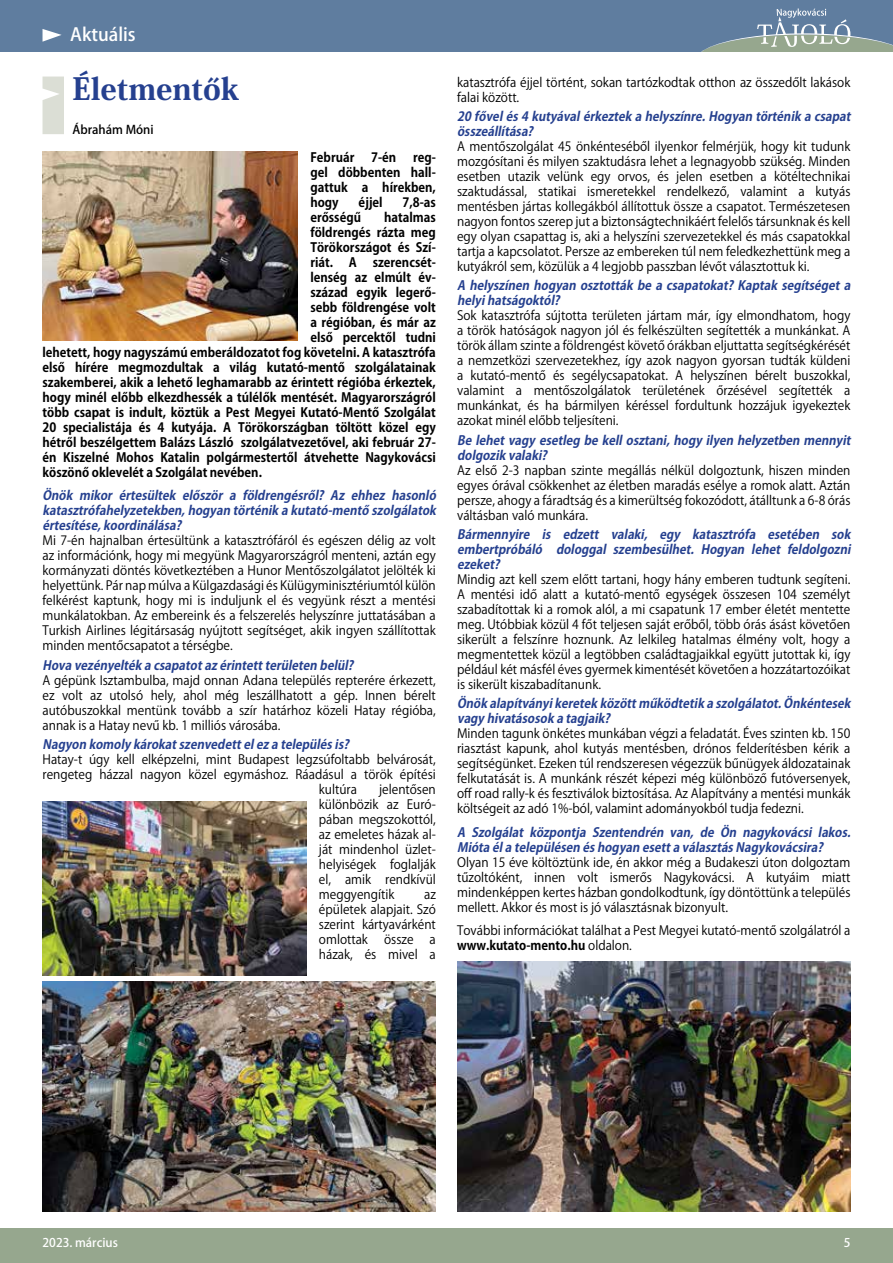
<style>
.page{position:relative;width:893px;height:1263px;background:#fff}
.page>*{position:absolute;margin:0;border:0;box-sizing:border-box;transform-origin:0 0}
.t1{font:800 30.3px "Koz Min Pr 6 N";color:#25408f}
.t2{font:500 18px "Koz Go Pr 6 N";color:#fff}
.t3{font:12.75px/15px "Koz Go Pr 6 N";color:#000;text-align:justify;scale:.95 1}
.t4{font:italic 700 12.75px/15px "Koz Go Pr 6 N";color:#25408f;scale:.95 1}
.t5{font:700 12.75px/15px "Koz Go Pr 6 N";color:#000;text-align:justify;scale:.95 1}
.t6{font:500 12px "Koz Go Pr 6 N";color:#fff}
.t7{font:500 12px "Koz Go Pr 6 N";color:#000}
.s1{font-weight:700}
</style>
<div class="page">
<div style="left:0;top:1229px;width:893px;height:34px;background:#96a78e"></div>
<div style="left:0;top:0;width:893px;height:51px;background:#5f7d9f"></div>
<svg style="left:43px;top:29px;width:19px;height:13px"></svg>
<svg style="left:702px;top:9px;width:191px;height:42px"></svg>
<svg style="left:43px;top:77px;width:21px;height:57px"></svg>
<img style="left:457px;top:961px;width:393px;height:251px">
<img style="left:43px;top:981px;width:393px;height:231px">
<img style="left:43px;top:152px;width:255px;height:188px">
<img style="left:43px;top:801px;width:263px;height:175px">
<h2 class="t2" style="left:70px;top:25px;width:67px">Aktuális</h2>
<h1 class="t1" style="left:73px;top:72px;width:168px">Életmentők</h1>
<p class="t7" style="left:73px;top:123px;width:83px">Ábrahám Móni</p>
<p class="t5" style="left:310px;top:150px;width:48px">Február</p>
<p class="t5" style="left:371px;top:150px;width:28px">7-én</p>
<p class="t5" style="left:310px;top:150px;width:134px;text-indent:103px">reg&shy;gel döbbenten hall&shy;gattuk a hírekben, hogy</p>
<p class="t5" style="left:359px;top:195px;width:27px">éjjel</p>
<p class="t5" style="left:403px;top:195px;width:37px">7,8-as</p>
<p class="t5" style="left:310px;top:210px;width:55px">erősségű</p>
<p class="t5" style="left:384px;top:210px;width:56px">hatalmas</p>
<p class="t5" style="left:310px;top:225px;width:134px">földrengés rázta meg</p>
<p class="t5" style="left:310px;top:240px;width:134px">Törökországot és Szí-</p>
<p class="t5" style="left:310px;top:255px;width:134px">riát. A szerencsét-</p>
<p class="t5" style="left:310px;top:270px;width:134px">lenség az elmúlt év-</p>
<p class="t5" style="left:310px;top:285px;width:134px">század egyik legerő-</p>
<p class="t5" style="left:310px;top:300px;width:134px">sebb földrengése volt</p>
<p class="t5" style="left:310px;top:315px;width:134px">a régióban, és már az</p>
<p class="t5" style="left:310px;top:330px;width:134px">első percektől tudni</p>
<p class="t5" style="left:43px;top:345px;width:416px">lehetett, hogy nagyszámú emberáldozatot fog követelni. A katasztrófa</p>
<p class="t5" style="left:43px;top:360px;width:416px">első hírére megmozdultak a világ kutató-mentő szolgálatainak</p>
<p class="t5" style="left:43px;top:375px;width:416px">szakemberei, akik a lehető leghamarabb az érintett régióba érkeztek,</p>
<p class="t5" style="left:43px;top:390px;width:416px">hogy minél előbb elkezdhessék a túlélők mentését. Magyarországról</p>
<p class="t5" style="left:43px;top:405px;width:416px">több csapat is indult, köztük a Pest Megyei Kutató-Mentő Szolgálat</p>
<p class="t5" style="left:43px;top:420px;width:416px">20 specialistája és 4 kutyája. A Törökországban töltött közel egy</p>
<p class="t5" style="left:43px;top:435px;width:416px">hétről beszélgettem Balázs László szolgálatvezetővel, aki február 27-</p>
<p class="t5" style="left:43px;top:450px;width:416px">én Kiszelné Mohos Katalin polgármestertől átvehette Nagykovácsi</p>
<p class="t5" style="left:43px;top:465px;width:232px">köszönő oklevelét a Szolgálat nevében.</p>
<p class="t4" style="left:43px;top:488px;width:420px;text-align:justify">Önök mikor értesültek először a földrengésről? Az ehhez hasonló katasztrófahelyzetekben,hogyantörténikakutató-mentőszolgálatok értesítése,koordinálása?</p>
<p class="t3" style="left:43px;top:533px;width:416px">Mi 7-én hajnalban értesültünk a katasztrófáról és egészen délig az volt az információnk, hogy mi megyünk Magyarországról menteni, aztán egy kormányzati döntés következtében a Hunor Mentőszolgálatot jelölték ki helyettünk. Pár nap múlva a Külgazdasági és Külügyminisztériumtól külön felkérést kaptunk, hogy mi is induljunk el és vegyünk részt a mentési munkálatokban. Az embereink és a felszerelés helyszínre juttatásában a Turkish Airlines légitársaság nyújtott segítséget, akik ingyen szállítottak minden mentőcsapatot a térségbe.</p>
<p class="t4" style="left:43px;top:658px;width:333px">Hovavezényeltékacsapatotazérintettterületenbelül?</p>
<p class="t3" style="left:43px;top:673px;width:416px">A gépünk Isztambulba, majd onnan Adana település repterére érkezett, ez volt az utolsó hely, ahol még leszállhatott a gép. Innen bérelt autóbuszokkal mentünk tovább a szír határhoz közeli Hatay régióba, annak is a Hatay nevű kb. 1 milliós városába.</p>
<p class="t4" style="left:43px;top:737px;width:328px">Nagyonkomolykárokatszenvedettelezatelepülésis?</p>
<p class="t3" style="left:43px;top:752px;width:416px">Hatay-t úgy kell elképzelni, mint Budapest legzsúfoltabb belvárosát,</p>
<p class="t3" style="left:43px;top:767px;width:416px">rengeteg házzal nagyon közel egymáshoz. Ráadásul a török építési</p>
<p class="t3" style="left:319px;top:782px;width:42px">kultúra</p>
<p class="t3" style="left:319px;top:782px;width:125px;text-indent:60px">jelentősen különbözik az Euró&shy;pában megszokottól, az emeletes házak al&shy;ját mindenhol üzlet&shy;helyiségek foglalják el, amik rendkívül meggyengítik</p>
<p class="t3" style="left:319px;top:887px;width:125px;text-indent:105px">az épületek alapjait. Szó szerint kártyavárként omlottak</p>
<p class="t3" style="left:384px;top:932px;width:33px">össze</p>
<p class="t3" style="left:319px;top:932px;width:125px;text-align:right">a<br>házak, és mivel a</p>
<p class="t3" style="left:457px;top:75px;width:416px">katasztrófa éjjel történt, sokan tartózkodtak otthon az összedőlt lakások falai között.</p>
<p class="t4" style="left:457px;top:109px;width:420px">20fővelés4kutyávalérkeztekahelyszínre.Hogyantörténikacsapat összeállítása?</p>
<p class="t3" style="left:457px;top:139px;width:416px">A mentőszolgálat 45 önkénteséből ilyenkor felmérjük, hogy kit tudunk mozgósítani és milyen szaktudásra lehet a legnagyobb szükség. Minden esetben utazik velünk egy orvos, és jelen esetben a kötéltechnikai szaktudással, statikai ismeretekkel rendelkező, valamint a kutyás mentésben jártas kollegákból állítottuk össze a csapatot. Természetesen nagyon fontos szerep jut a biztonságtechnikáért felelős társunknak és kell egy olyan csapattag is, aki a helyszíni szervezetekkel és más csapatokkal tartja a kapcsolatot. Persze az embereken túl nem feledkezhettünk meg a kutyákról sem, közülük a 4 legjobb passzban lévőt választottuk ki.</p>
<p class="t4" style="left:457px;top:278px;width:420px">A helyszínenhogyanosztottákbeacsapatokat?Kaptaksegítségeta helyihatságoktól?</p>
<p class="t3" style="left:457px;top:308px;width:416px">Sok katasztrófa sújtotta területen jártam már, így elmondhatom, hogy a török hatóságok nagyon jól és felkészülten segítették a munkánkat. A török állam szinte a földrengést követő órákban eljuttatta segítségkérését a nemzetközi szervezetekhez, így azok nagyon gyorsan tudták küldeni a kutató-mentő és segélycsapatokat. A helyszínen bérelt buszokkal, valamint a mentőszolgálatok területének őrzésével segítették a munkánkat, és ha bármilyen kéréssel fordultunk hozzájuk igyekeztek azokat minél előbb teljesíteni.</p>
<p class="t4" style="left:457px;top:433px;width:420px">Belehetvagyesetlegbekellosztani,hogyilyenhelyzetbenmennyit dolgozikvalaki?</p>
<p class="t3" style="left:457px;top:463px;width:416px">Az első 2-3 napban szinte megállás nélkül dolgoztunk, hiszen minden egyes órával csökkenhet az életben maradás esélye a romok alatt. Aztán persze, ahogy a fáradtság és a kimerültség fokozódott, átálltunk a 6-8 órás váltásban való munkára.</p>
<p class="t4" style="left:457px;top:527px;width:420px;text-align:justify">Bármennyire is edzett valaki, egy katasztrófa esetében sok embertpróbáló dologgal szembesülhet. Hogyan lehet feldolgozni ezeket?</p>
<p class="t3" style="left:457px;top:572px;width:416px">Mindig azt kell szem előtt tartani, hogy hány emberen tudtunk segíteni.<br>A mentési idő alatt a kutató-mentő egységek összesen 104 személyt szabadítottak ki a romok alól, a mi csapatunk 17 ember életét mentette meg. Utóbbiak közül 4 főt teljesen saját erőből, több órás ásást követően sikerült a felszínre hoznunk. Az lelkileg hatalmas élmény volt, hogy a megmentettek közül a legtöbben családtagjaikkal együtt jutottak ki, így például két másfél éves gyermek kimentését követően a hozzátartozóikat is sikerült kiszabadítanunk.</p>
<p class="t4" style="left:457px;top:696px;width:420px">Önökalapítványikeretekközöttműködtetikaszolgálatot.Önkéntesek vagyhivatásosokatagjaik?</p>
<p class="t3" style="left:457px;top:726px;width:416px">Minden tagunk önkétes munkában végzi a feladatát. Éves szinten kb. 150 riasztást kapunk, ahol kutyás mentésben, drónos felderítésben kérik a segítségünket. Ezeken túl rendszeresen végezzük bűnügyek áldozatainak felkutatását is. A munkánk részét képezi még különböző futóversenyek, off road rally-k és fesztiválok biztosítása. Az Alapítvány a mentési munkák költségeit az adó 1%-ból, valamint adományokból tudja fedezni.</p>
<p class="t4" style="left:457px;top:825px;width:420px">A Szolgálat központja Szentendrén van, de Ön nagykovácsi lakos.<br>MiótaélatelepülésenéshogyanesettaválasztásNagykovácsira?</p>
<p class="t3" style="left:457px;top:855px;width:416px">Olyan 15 éve költöztünk ide, én akkor még a Budakeszi úton dolgoztam tűzoltóként, innen volt ismerős Nagykovácsi. A kutyáim miatt mindenképpen kertes házban gondolkodtunk, így döntöttünk a település mellett. Akkor és most is jó választásnak bizonyult.</p>
<p class="t3" style="left:457px;top:923px;width:416px">További információkat találhat a Pest Megyei kutató-mentő szolgálatról a <span class="s1">www.kutato-mento.hu</span> oldalon.</p>
<p class="t6" style="left:43px;top:1236px;width:77px">2023. március</p>
<p class="t6" style="left:844px;top:1236px;width:8px">5</p>
</div>
